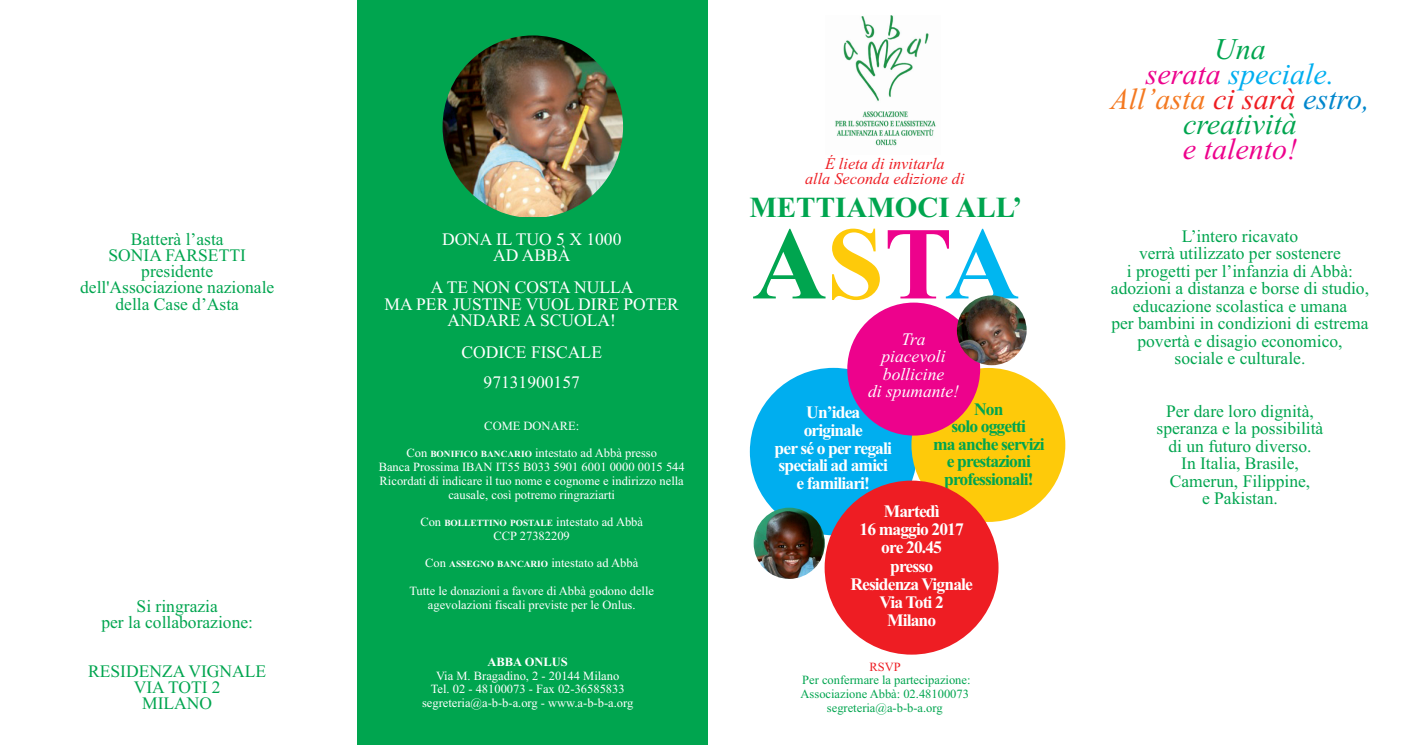
<style>
.page{position:relative;width:1418px;height:745px;background:#fff}
.page>*{position:absolute;margin:0;border:0;box-sizing:border-box;transform-origin:0 0}
.t1{font:700 103px "Times New Roman";color:#00a54f}
.t2{font:italic 30px/25px "Times New Roman";color:#00a54f;text-align:center}
.t3{font:italic 30px "Times New Roman";color:#ed028c}
.t4{font:700 29.12px "Times New Roman";color:#00a54f}
.t5{font:17.5px/17.5px "Times New Roman";color:#00a54f;text-align:center}
.t6{font:700 17.5px/18.2px "Times New Roman";letter-spacing:-.05em;color:#fff;text-align:center}
.t7{font:17.5px/16.2px "Times New Roman";color:#fff;text-align:center}
.t8{font:700 17.5px/17.5px "Times New Roman";letter-spacing:-.05em;color:#00a54f;text-align:center}
.t9{font:italic 17.5px/17.5px "Times New Roman";color:#fff;text-align:center}
.t10{font:italic 16.25px/15px "Times New Roman";color:#ee1d23;text-align:center}
.t11{font:12.5px/13.8px "Times New Roman";color:#fff;text-align:center}
.t12{font:12.5px/13.8px "Times New Roman";color:#00a54f;text-align:center}
.t13{font:700 12.5px "Times New Roman";color:#fff}
.t14{font:12.5px "Times New Roman";color:#ee1d23}
.s1{font-weight:700;font-size:9.38px}
.s2{color:#feca0a}
.s3{color:#ed028c}
.s4{color:#00b6f0}
.s5{color:#00aeef}
.s6{color:#f47921}
.s7{color:#ee1d23}
.s8{color:#0087cd}
</style>
<div class="page">
<img style="left:835px;top:15px;width:101px;height:131px">
<div style="left:750px;top:367px;width:167px;height:168px;background:#00aeef;border-radius:50%"></div>
<div style="left:911px;top:368px;width:154px;height:153px;background:#feca0a;border-radius:50%"></div>
<div style="left:824px;top:480px;width:174px;height:174px;background:#ee1d23;border-radius:50%"></div>
<div style="left:847px;top:302px;width:133px;height:133px;background:#ed028c;border-radius:50%"></div>
<img style="left:956px;top:295px;width:70px;height:70px;border-radius:50%">
<img style="left:753px;top:507px;width:71px;height:71px;border-radius:50%">
<div style="left:358px;top:0;width:350px;height:744px;background:#00a54f"></div>
<img style="left:442px;top:35px;width:181px;height:182px;border-radius:50%">
<p class="t5" style="left:80px;top:230px;width:196px;line-height:16.2px">Batterà l’asta<br>SONIA FARSETTI presidente dell'Associazione nazionale della Case d’Asta</p>
<p class="t7" style="left:442px;top:230px;width:181px">DONA IL TUO 5 X 1000<br>AD ABBÀ</p>
<p class="t7" style="left:384px;top:279px;width:296px">A TE NON COSTA NULLA<br>MA PER JUSTINE VUOL DIRE POTER<br>ANDARE A SCUOLA!</p>
<p class="t7" style="left:461px;top:337px;width:142px;line-height:30px">CODICE FISCALE<br>97131900157</p>
<p class="t11" style="left:484px;top:418px;width:96px">COME DONARE:</p>
<p class="t11" style="left:379px;top:446px;width:307px">Con <span class="s1">BONIFICO BANCARIO</span> intestato ad Abbà presso<br>Banca Prossima IBAN IT55 B033 5901 6001 0000 0015 544<br>Ricordati di indicare il tuo nome e cognome e indirizzo nella causale, così potremo ringraziarti</p>
<p class="t11" style="left:420px;top:514px;width:224px">Con <span class="s1">BOLLETTINO POSTALE</span> intestato ad Abbà<br>CCP 27382209</p>
<p class="t11" style="left:425px;top:556px;width:214px">Con <span class="s1">ASSEGNO BANCARIO</span> intestato ad Abbà</p>
<p class="t11" style="left:409px;top:583px;width:246px">Tutte le donazioni a favore di Abbà godono delle agevolazioni fiscali previste per le Onlus.</p>
<p class="t5" style="left:101px;top:597px;width:153px;line-height:16.2px">Si ringrazia<br>per la collaborazione:</p>
<p class="t5" style="left:88px;top:662px;width:180px;line-height:16.2px">RESIDENZA VIGNALE<br>VIA TOTI 2<br>MILANO</p>
<p class="t13" style="left:487px;top:653px;width:82px">ABBA ONLUS</p>
<p class="t11" style="left:422px;top:668px;width:213px">Via M. Bragadino, 2 - 20144 Milano<br>Tel. 02 - 48100073 - Fax 02-36585833 segreteria@a-b-b-a.org - www.a-b-b-a.org</p>
<p class="t10" style="left:805px;top:156px;width:161px">É lieta di invitarla<br>alla Seconda edizione di</p>
<h3 class="t4" style="left:749px;top:190px;width:274px">METTIAMOCI ALL’</h3>
<h1 class="t1" style="left:752px;top:202px;width:268px">A<span class="s2">S</span><span class="s3">T</span><span class="s4">A</span></h1>
<p class="t9" style="left:868px;top:330px;width:92px">Tra piacevoli bollicine<br>di spumante!</p>
<p class="t6" style="left:774px;top:403px;width:119px;line-height:17.5px">Un’idea originale<br>per sé o per regali speciali ad amici e familiari!</p>
<p class="t8" style="left:933px;top:400px;width:113px">Non<br>solo oggetti<br>ma anche servizi e prestazioni professionali!</p>
<p class="t6" style="left:850px;top:501px;width:124px">Martedì<br>16 maggio 2017 ore 20.45<br>presso<br>Residenza Vignale<br>Via Toti 2<br>Milano</p>
<p class="t14" style="left:869px;top:658px;width:33px">RSVP</p>
<p class="t12" style="left:800px;top:672px;width:171px">Per confermare la partecipazione:<br>Associazione Abbà: 02.48100073 segreteria@a-b-b-a.org</p>
<h2 class="t2" style="left:1110px;top:36px;width:260px">Una<br><span class="s3">serata</span> <span class="s5">speciale.<br></span><span class="s6">All’asta</span> <span class="s7">ci sarà</span> <span class="s8">estro, </span>creatività</h2>
<h2 class="t3" style="left:1182px;top:131px;width:116px">e talento!</h2>
<p class="t5" style="left:1110px;top:226px;width:260px">L’intero ricavato<br>verrà utilizzato per sostenere<br>i progetti per l’infanzia di Abbà: adozioni a distanza e borse di studio, educazione scolastica e umana<br>per bambini in condizioni di estrema povertà e disagio economico,<br>sociale e culturale.</p>
<p class="t5" style="left:1156px;top:401px;width:168px">Per dare loro dignità, speranza e la possibilità di un futuro diverso.<br>In Italia, Brasile,<br>Camerun, Filippine,<br>e Pakistan.</p>
</div>
